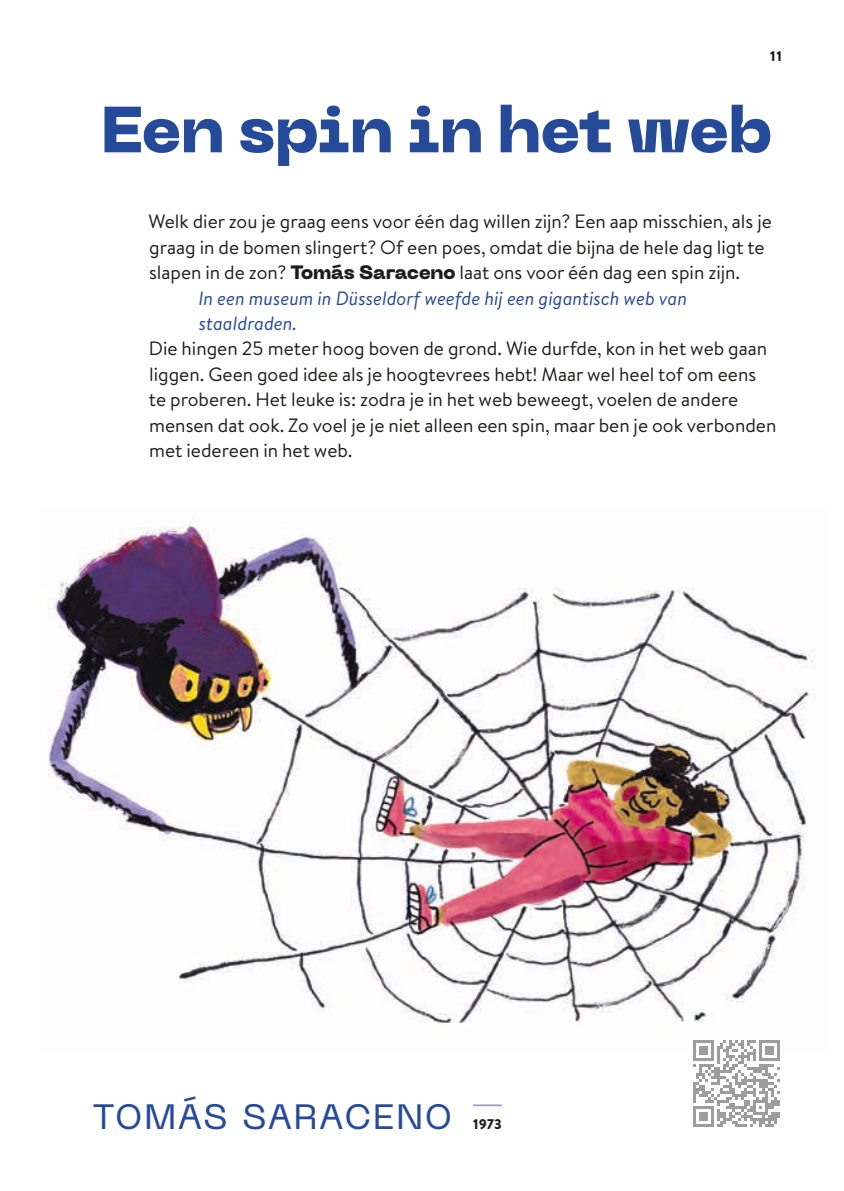
<style>
.page{position:relative;width:844px;height:1191px;background:#fff}
.page>*{position:absolute;margin:0;border:0;box-sizing:border-box;transform-origin:0 0}
.t1{font:800 64.75px "PP Neue Machina Inktrap";color:#254a9a}
.t2{font:35px "PP Neue Machina";letter-spacing:.04em;color:#254a9a}
.t3{font:19.25px/25.4px "Brandon Text";color:#1d1d1b}
.t4{font:italic 19.25px "Brandon Text";color:#254a9a}
.t5{font:900 14px "Brandon Text";color:#1d1d1b}
.s1{font-family:"PP Neue Machina Inktrap";font-weight:800}
</style>
<div class="page">
<img style="left:48px;top:522px;width:768px;height:530px">
<svg style="left:693px;top:1040px;width:86px;height:86px"></svg>
<hr style="left:473px;top:1104px;width:28px;height:2px;background:#959cce">
<p class="t5" style="left:770px;top:46px;width:13px">11</p>
<h1 class="t1" style="left:101px;top:87px;width:672px">Een spin in het web</h1>
<p class="t3" style="left:148px;top:208px;width:625px">Welk dier zou je graag eens voor één dag willen zijn? Een aap misschien, als je</p>
<p class="t3" style="left:149px;top:234px;width:617px">graag in de bomen slingert? Of een poes, omdat die bijna de hele dag ligt te</p>
<p class="t3" style="left:149px;top:259px;width:592px">slapen in de zon? <span class="s1">Tomás Saraceno</span> laat ons voor één dag een spin zijn.</p>
<p class="t4" style="left:198px;top:285px;width:490px">In een museum in Düsseldorf weefde hij een gigantisch web van</p>
<p class="t4" style="left:199px;top:310px;width:100px">staaldraden.</p>
<p class="t3" style="left:149px;top:335px;width:629px">Die hingen 25 meter hoog boven de grond. Wie durfde, kon in het web gaan liggen. Geen goed idee als je hoogtevrees hebt! Maar wel heel tof om eens te proberen. Het leuke is: zodra je in het web beweegt, voelen de andere mensen dat ook. Zo voel je je niet alleen een spin, maar ben je ook verbonden met iedereen in het web.</p>
<h2 class="t2" style="left:92px;top:1094px;width:202px">TOM ÁS SARAC</h2>
<h2 class="t2" style="left:373px;top:1094px;width:75px">ENO</h2>
<p class="t5" style="left:473px;top:1114px;width:30px">1973</p>
</div>
